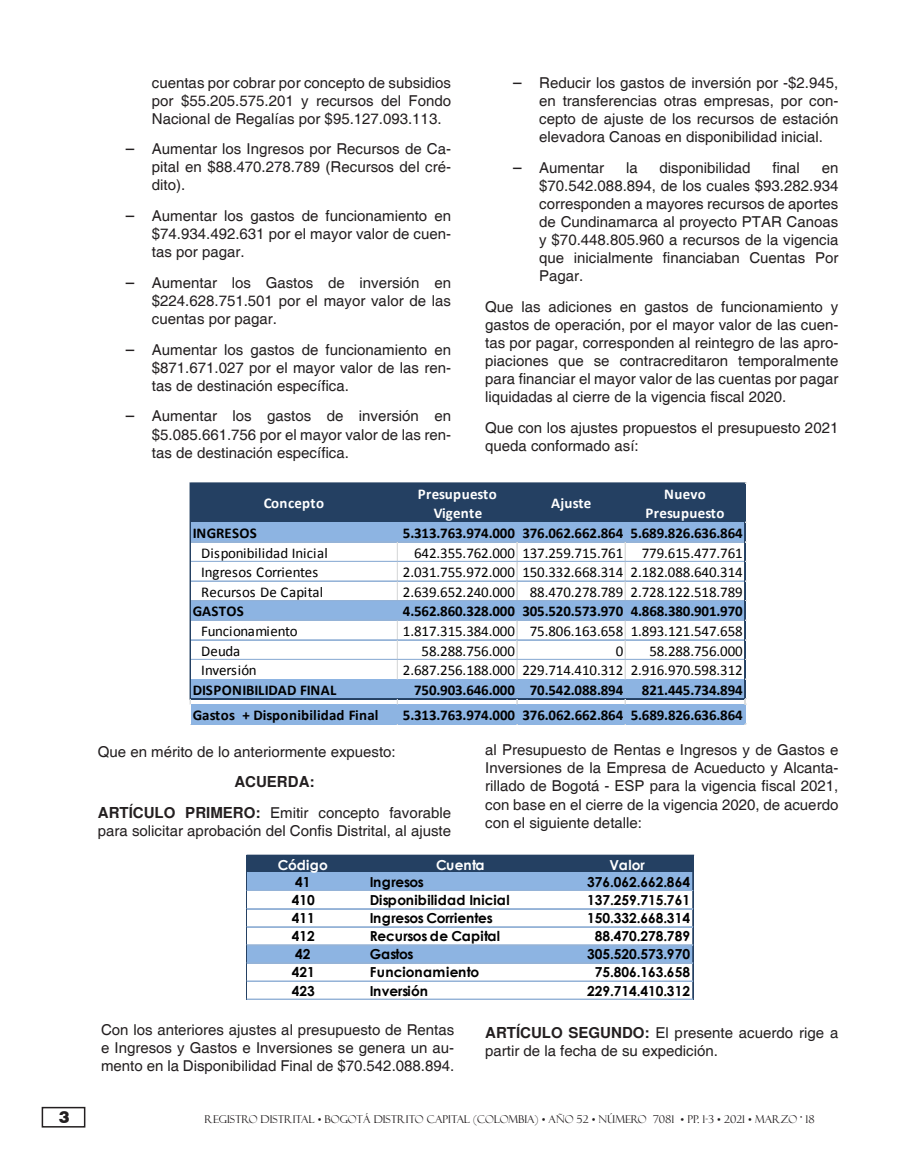
<style>
.page{position:relative;width:915px;height:1170px;background:#fff}
.page>*{position:absolute;margin:0;border:0;box-sizing:border-box;transform-origin:0 0}
.t1{font:900 16.5px "Swiss 721 BT";color:#231f20}
.t2{font:15px/18px "Helvetica";color:#231f20;text-align:justify}
.t3{font:15px "Calibri";letter-spacing:-.005em;color:#000}
.t4{font:700 15px "Calibri";letter-spacing:-.005em;color:#000}
.t5{font:700 15px/19.6px "Calibri";letter-spacing:.025em;color:#fff;text-align:center}
.t6{font:15px "Calibri";letter-spacing:.02em;color:#000}
.t7{font:700 15px "Helvetica";color:#231f20}
.t8{font:700 13.8px "Century Gothic";color:#000}
.t9{font:700 13.8px "Century Gothic";color:#fff}
.t10{font:700 13.8px "Century Gothic";letter-spacing:.02em;color:#000}
.t11{font:10.8px "Felix Titling";color:#231f20}
.s1{font-size:18px}
.s2{font-weight:700}
</style>
<div class="page">
<div style="left:42px;top:1106px;width:43px;height:21px;border:2px solid #231f20"></div>
<div style="left:191px;top:484px;width:554px;height:39px;background:#244062"></div>
<div style="left:191px;top:522px;width:554px;height:20px;background:#8db4e2"></div>
<div style="left:191px;top:600px;width:554px;height:21px;background:#8db4e2"></div>
<div style="left:191px;top:679px;width:554px;height:20px;background:#8db4e2"></div>
<div style="left:191px;top:704px;width:554px;height:20px;background:#8db4e2"></div>
<hr style="left:191px;top:482px;width:554px;height:1px;background:#244062">
<hr style="left:191px;top:483px;width:554px;height:1px;background:#244062">
<hr style="left:191px;top:541px;width:553px;height:1px;background:#95b3d7">
<hr style="left:191px;top:561px;width:553px;height:1px;background:#95b3d7">
<hr style="left:191px;top:580px;width:553px;height:1px;background:#95b3d7">
<hr style="left:191px;top:581px;width:553px;height:1px;background:#95b3d7">
<svg style="left:397px;top:542px;width:1px;height:58px"></svg>
<svg style="left:516px;top:542px;width:1px;height:58px"></svg>
<svg style="left:624px;top:542px;width:1px;height:58px"></svg>
<hr style="left:191px;top:600px;width:553px;height:1px;background:#95b3d7">
<hr style="left:191px;top:619px;width:553px;height:1px;background:#95b3d7">
<hr style="left:191px;top:620px;width:553px;height:1px;background:#95b3d7">
<hr style="left:191px;top:639px;width:553px;height:1px;background:#95b3d7">
<hr style="left:191px;top:659px;width:553px;height:1px;background:#95b3d7">
<svg style="left:397px;top:621px;width:1px;height:58px"></svg>
<svg style="left:516px;top:621px;width:1px;height:58px"></svg>
<svg style="left:624px;top:621px;width:1px;height:58px"></svg>
<hr style="left:190px;top:483px;width:1px;height:216px;background:#244062">
<hr style="left:191px;top:698px;width:554px;height:1px;background:#244062">
<hr style="left:744px;top:484px;width:1px;height:215px;background:#244062">
<div style="left:247px;top:856px;width:446px;height:17px;background:#244062"></div>
<div style="left:247px;top:872px;width:446px;height:19px;background:#8db4e2"></div>
<div style="left:247px;top:944px;width:446px;height:19px;background:#8db4e2"></div>
<hr style="left:246px;top:855px;width:1px;height:144px;background:#244062">
<hr style="left:692px;top:856px;width:1px;height:143px;background:#244062">
<hr style="left:247px;top:854px;width:446px;height:1px;background:#244062">
<hr style="left:247px;top:855px;width:446px;height:1px;background:#244062">
<hr style="left:247px;top:890px;width:445px;height:1px;background:#95b3d7">
<hr style="left:247px;top:908px;width:445px;height:1px;background:#95b3d7">
<hr style="left:247px;top:926px;width:445px;height:1px;background:#95b3d7">
<hr style="left:247px;top:944px;width:445px;height:1px;background:#95b3d7">
<hr style="left:247px;top:962px;width:445px;height:1px;background:#95b3d7">
<hr style="left:247px;top:980px;width:445px;height:1px;background:#95b3d7">
<hr style="left:247px;top:998px;width:445px;height:1px;background:#95b3d7">
<p class="t1" style="left:59px;top:1107px;width:12px">3</p>
<p class="t2" style="left:152px;top:74px;width:300px">cuentas por cobrar por concepto de subsidios por $55.205.575.201 y recursos del Fondo Nacional de Regalías por $95.127.093.113.</p>
<p class="t2" style="left:152px;top:140px;width:300px;text-indent:-27px"><span class="s1">−</span> Aumentar los Ingresos por Recursos de Ca&shy;pital en $88.470.278.789 (Recursos del cré&shy;dito).</p>
<p class="t2" style="left:152px;top:207px;width:300px;text-indent:-27px"><span class="s1">−</span> Aumentar los gastos de funcionamiento en $74.934.492.631 por el mayor valor de cuen&shy;tas por pagar.</p>
<p class="t2" style="left:152px;top:274px;width:300px;text-indent:-27px"><span class="s1">−</span> Aumentar los Gastos de inversión en $224.628.751.501 por el mayor valor de las cuentas por pagar.</p>
<p class="t2" style="left:152px;top:341px;width:300px;text-indent:-27px"><span class="s1">−</span> Aumentar los gastos de funcionamiento en $871.671.027 por el mayor valor de las ren&shy;tas de destinación específica.</p>
<p class="t2" style="left:152px;top:408px;width:300px;text-indent:-27px"><span class="s1">−</span> Aumentar los gastos de inversión en $5.085.661.756 por el mayor valor de las ren&shy;tas de destinación específica.</p>
<p class="t2" style="left:539px;top:74px;width:300px;text-indent:-27px"><span class="s1">−</span> Reducir los gastos de inversión por -$2.945, en transferencias otras empresas, por con&shy;cepto de ajuste de los recursos de estación elevadora Canoas en disponibilidad inicial.</p>
<p class="t2" style="left:512px;top:159px;width:94px"><span class="s1">−</span> Aumentar</p>
<p class="t2" style="left:626px;top:159px;width:13px">la</p>
<p class="t2" style="left:659px;top:159px;width:92px">disponibilidad</p>
<p class="t2" style="left:772px;top:159px;width:29px">final</p>
<p class="t2" style="left:539px;top:159px;width:300px;text-indent:282px">en $70.542.088.894, de los cuales $93.282.934 corresponden a mayores recursos de aportes de Cundinamarca al proyecto PTAR Canoas y $70.448.805.960 a recursos de la vigencia que inicialmente financiaban Cuentas Por Pagar.</p>
<p class="t2" style="left:485px;top:298px;width:354px">Que las adiciones en gastos de funcionamiento y gastos de operación, por el mayor valor de las cuen&shy;tas por pagar, corresponden al reintegro de las apro&shy;piaciones que se contracreditaron temporalmente para financiar el mayor valor de las cuentas por pagar liquidadas al cierre de la vigencia fiscal 2020.</p>
<p class="t2" style="left:485px;top:419px;width:354px">Que con los ajustes propuestos el presupuesto 2021 queda conformado así:</p>
<p class="t5" style="left:264px;top:493px;width:62px">Concepto</p>
<p class="t5" style="left:417px;top:484px;width:80px">Presupuesto<br>Vigente</p>
<p class="t5" style="left:551px;top:493px;width:42px">Ajuste</p>
<p class="t5" style="left:645px;top:484px;width:80px">Nuevo<br>Presupuesto</p>
<p class="t4" style="left:193px;top:523px;width:65px">INGRESOS</p>
<p class="t4" style="left:403px;top:523px;width:341px">5.313.763.974.000 376.062.662.864 5.689.826.636.864</p>
<p class="t6" style="left:201px;top:543px;width:128px">Disponibilidad Inicial</p>
<p class="t3" style="left:414px;top:543px;width:330px">642.355.762.000 137.259.715.761 779.615.477.761</p>
<p class="t3" style="left:201px;top:562px;width:118px">Ingresos Corrientes</p>
<p class="t3" style="left:403px;top:562px;width:341px">2.031.755.972.000 150.332.668.314 2.182.088.640.314</p>
<p class="t3" style="left:201px;top:582px;width:123px">Recursos De Capital</p>
<p class="t3" style="left:403px;top:582px;width:341px">2.639.652.240.000 88.470.278.789 2.728.122.518.789</p>
<p class="t4" style="left:193px;top:601px;width:52px">GASTOS</p>
<p class="t4" style="left:403px;top:601px;width:341px">4.562.860.328.000 305.520.573.970 4.868.380.901.970</p>
<p class="t3" style="left:201px;top:621px;width:98px">Funcionamiento</p>
<p class="t3" style="left:403px;top:621px;width:341px">1.817.315.384.000 75.806.163.658 1.893.121.547.658</p>
<p class="t3" style="left:201px;top:641px;width:40px">Deuda</p>
<p class="t3" style="left:421px;top:641px;width:95px">58.288.756.000</p>
<p class="t3" style="left:615px;top:641px;width:9px">0</p>
<p class="t3" style="left:649px;top:641px;width:95px">58.288.756.000</p>
<p class="t3" style="left:201px;top:660px;width:57px">Inversión</p>
<p class="t3" style="left:403px;top:660px;width:341px">2.687.256.188.000 229.714.410.312 2.916.970.598.312</p>
<p class="t4" style="left:193px;top:680px;width:145px">DISPONIBILIDAD FINAL</p>
<p class="t4" style="left:414px;top:680px;width:330px">750.903.646.000 70.542.088.894 821.445.734.894</p>
<p class="t4" style="left:193px;top:705px;width:187px">Gastos + Disponibilidad Final</p>
<p class="t4" style="left:403px;top:705px;width:341px">5.313.763.974.000 376.062.662.864 5.689.826.636.864</p>
<p class="t2" style="left:98px;top:742px;width:299px">Que en mérito de lo anteriormente expuesto:</p>
<p class="t7" style="left:234px;top:773px;width:81px">ACUERDA:</p>
<p class="t2" style="left:98px;top:804px;width:354px"><span class="s2">ARTÍCULO PRIMERO:</span> Emitir concepto favorable para solicitar aprobación del Confis Distrital, al ajuste</p>
<p class="t2" style="left:485px;top:741px;width:354px">al Presupuesto de Rentas e Ingresos y de Gastos e Inversiones de la Empresa de Acueducto y Alcanta&shy;rillado de Bogotá - ESP para la vigencia fiscal 2021, con base en el cierre de la vigencia 2020, de acuerdo con el siguiente detalle:</p>
<p class="t9" style="left:278px;top:854px;width:51px">Código</p>
<p class="t9" style="left:436px;top:854px;width:50px">Cuenta</p>
<p class="t9" style="left:609px;top:854px;width:37px">Valor</p>
<p class="t8" style="left:295px;top:871px;width:17px">41</p>
<p class="t8" style="left:370px;top:871px;width:56px">Ingresos</p>
<p class="t8" style="left:587px;top:871px;width:104px">376.062.662.864</p>
<p class="t8" style="left:291px;top:889px;width:25px">410</p>
<p class="t8" style="left:370px;top:889px;width:141px">Disponibilidad Inicial</p>
<p class="t8" style="left:587px;top:889px;width:104px">137.259.715.761</p>
<p class="t8" style="left:291px;top:907px;width:25px">411</p>
<p class="t8" style="left:370px;top:907px;width:124px">Ingresos Corrientes</p>
<p class="t8" style="left:587px;top:907px;width:104px">150.332.668.314</p>
<p class="t8" style="left:291px;top:925px;width:25px">412</p>
<p class="t8" style="left:370px;top:925px;width:132px">Recursos de Capital</p>
<p class="t8" style="left:594px;top:925px;width:97px">88.470.278.789</p>
<p class="t8" style="left:295px;top:943px;width:17px">42</p>
<p class="t8" style="left:370px;top:943px;width:45px">Gastos</p>
<p class="t8" style="left:587px;top:943px;width:104px">305.520.573.970</p>
<p class="t8" style="left:291px;top:961px;width:25px">421</p>
<p class="t10" style="left:370px;top:961px;width:111px">Funcionamiento</p>
<p class="t8" style="left:594px;top:961px;width:97px">75.806.163.658</p>
<p class="t8" style="left:291px;top:979px;width:25px">423</p>
<p class="t8" style="left:370px;top:979px;width:59px">Inversión</p>
<p class="t8" style="left:587px;top:979px;width:104px">229.714.410.312</p>
<p class="t2" style="left:101px;top:1021px;width:354px">Con los anteriores ajustes al presupuesto de Rentas e Ingresos y Gastos e Inversiones se genera un au&shy;mento en la Disponibilidad Final de $70.542.088.894.</p>
<p class="t2" style="left:485px;top:1024px;width:354px"><span class="s2">ARTÍCULO SEGUNDO:</span> El presente acuerdo rige a partir de la fecha de su expedición.</p>
<p class="t11" style="left:204px;top:1112px;width:611px">REGISTRO DISTRITAL • BOGOTÁ DISTRITO CAPITAL (COLOMBIA) • AÑO 52 • NÚMERO 7081 • PP. 1-3 • 2021 • MARZO <sup>•</sup> 18</p>
</div>
